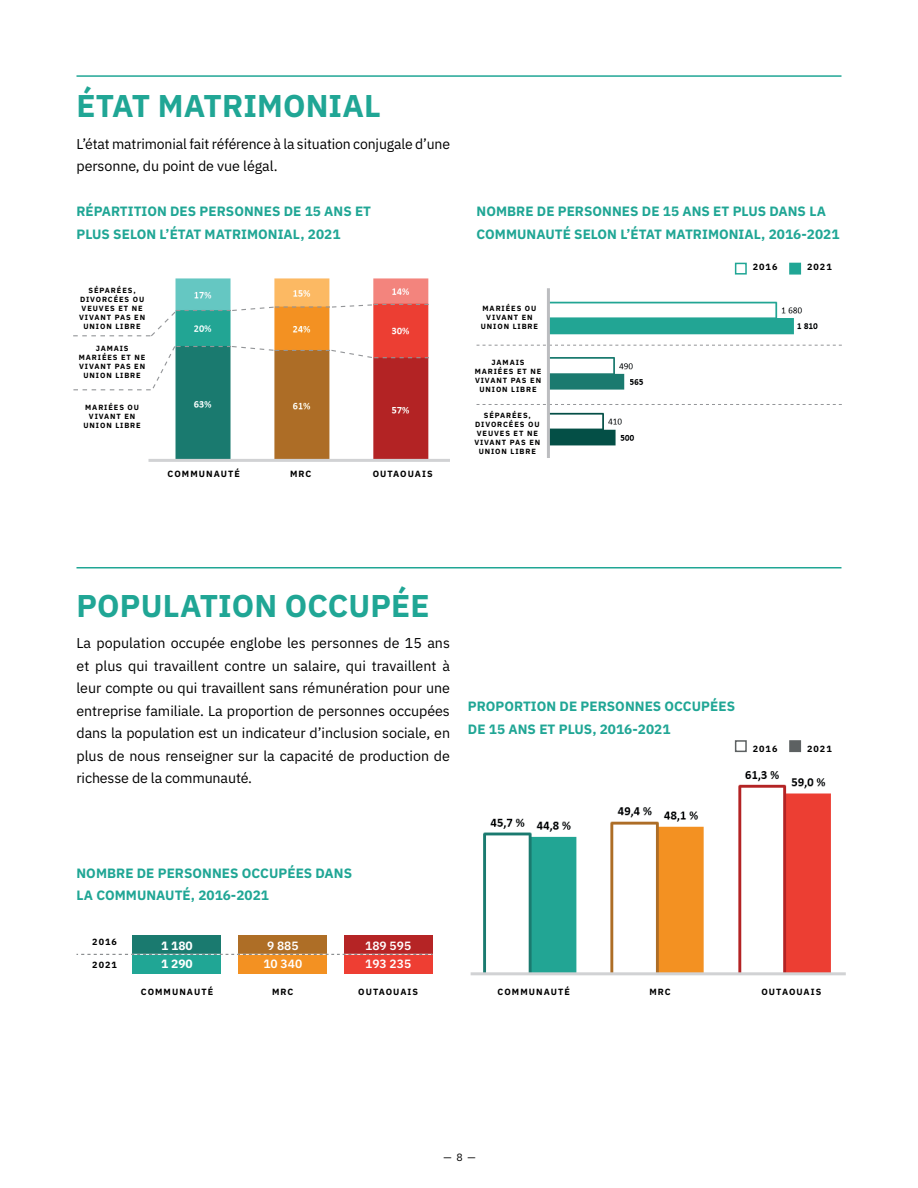
<style>
.page{position:relative;width:918px;height:1188px;background:#fff}
.page>*{position:absolute;margin:0;border:0;box-sizing:border-box;transform-origin:0 0}
.t1{font:700 31.5px "IBM Plex Sans";letter-spacing:.005em;color:#20a695}
.t2{font:14.25px/22.5px "IBM Plex Sans";letter-spacing:-.01em;color:#000001}
.t3{font:700 13.5px/22.5px "IBM Plex Sans";letter-spacing:.005em;color:#20a695}
.t4{font:600 12px "IBM Plex Sans";color:#fff}
.t5{font:700 12px "IBM Plex Sans";color:#fff}
.t6{font:10.5px "IBM Plex Sans";color:#000001}
.t7{font:700 9px "IBM Plex Sans";letter-spacing:.12em;color:#000001}
.t8{font:700 7.5px/9px "IBM Plex Sans";letter-spacing:.12em;color:#000001;text-align:center}
</style>
<div class="page">
<img style="left:543px;top:301px;width:275px;height:145px">
<div style="left:789px;top:263px;width:12px;height:12px;background:#20a695;border:2px solid #20a695"></div>
<div style="left:735px;top:263px;width:12px;height:12px;border:2px solid #20a695"></div>
<div style="left:789px;top:740px;width:12px;height:12px;background:#5d6162;border:2px solid #5d6162"></div>
<div style="left:735px;top:740px;width:12px;height:12px;border:2px solid #5d6162"></div>
<hr style="left:76px;top:75px;width:766px;height:2px;background:#20a695">
<hr style="left:76px;top:567px;width:766px;height:1px;background:#20a695">
<div style="left:133px;top:935px;width:88px;height:19px;background:#1a7a6f"></div>
<div style="left:238px;top:935px;width:89px;height:19px;background:#ae6e26"></div>
<div style="left:344px;top:935px;width:88px;height:19px;background:#b52425"></div>
<div style="left:133px;top:954px;width:88px;height:20px;background:#20a695"></div>
<div style="left:238px;top:954px;width:89px;height:20px;background:#f39122"></div>
<div style="left:344px;top:954px;width:88px;height:20px;background:#ee3e33"></div>
<svg style="left:76px;top:954px;width:356px;height:1px"></svg>
<img style="left:148px;top:278px;width:281px;height:181px">
<hr style="left:148px;top:459px;width:302px;height:3px;background:#d1d2d4">
<svg style="left:477px;top:404px;width:365px;height:1px"></svg>
<svg style="left:477px;top:345px;width:365px;height:1px"></svg>
<img style="left:470px;top:771px;width:361px;height:204px">
<hr style="left:471px;top:972px;width:375px;height:3px;background:#d1d2d4">
<hr style="left:547px;top:288px;width:3px;height:170px;background:#bcbdc0">
<svg style="left:73px;top:304px;width:356px;height:33px"></svg>
<svg style="left:73px;top:345px;width:356px;height:45px"></svg>
<h1 class="t1" style="left:76px;top:81px;width:306px">ÉTAT MATRIMONIAL</h1>
<p class="t2" style="left:76px;top:131px;width:375px">L’état matrimonial fait référence à la situation conjugale d’une personne, du point de vue légal.</p>
<p class="t3" style="left:76px;top:199px;width:296px">RÉPARTITION DES PERSONNES DE 15 ANS ET<br>PLUS SELON L’ÉTAT MATRIMONIAL, 2021</p>
<p class="t8" style="left:79px;top:285px;width:68px">SÉPARÉES,<br>DIVORCÉES OU<br>VEUVES ET NE<br>VIVANT PAS EN<br>UNION LIBRE</p>
<p class="t8" style="left:79px;top:343px;width:68px">JAMAIS<br>MARIÉES ET NE<br>VIVANT PAS EN<br>UNION LIBRE</p>
<p class="t8" style="left:84px;top:402px;width:59px">MARIÉES OU<br>VIVANT EN<br>UNION LIBRE</p>
<p class="t7" style="left:168px;top:467px;width:74px">COMMUNAUTÉ</p>
<p class="t7" style="left:290px;top:467px;width:23px">MRC</p>
<p class="t7" style="left:373px;top:467px;width:61px">OUTAOUAIS</p>
<p class="t3" style="left:477px;top:199px;width:364px">NOMBRE DE PERSONNES DE 15 ANS ET PLUS DANS LA<br>COMMUNAUTÉ SELON L’ÉTAT MATRIMONIAL, 2016-2021</p>
<p class="t8" style="left:481px;top:303px;width:59px">MARIÉES OU<br>VIVANT EN<br>UNION LIBRE</p>
<p class="t8" style="left:475px;top:357px;width:68px">JAMAIS<br>MARIÉES ET NE<br>VIVANT PAS EN<br>UNION LIBRE</p>
<p class="t8" style="left:474px;top:411px;width:68px">SÉPARÉES,<br>DIVORCÉES OU<br>VEUVES ET NE<br>VIVANT PAS EN<br>UNION LIBRE</p>
<p class="t7" style="left:753px;top:260px;width:26px">2016</p>
<p class="t7" style="left:807px;top:260px;width:26px">2021</p>
<h1 class="t1" style="left:76px;top:580px;width:355px">POPULATION OCCUPÉE</h1>
<p class="t2" style="left:76px;top:631px;width:375px;text-align:justify">La population occupée englobe les personnes de 15 ans et plus qui travaillent contre un salaire, qui travaillent à leur compte ou qui travaillent sans rémunération pour une entreprise familiale. La proportion de personnes occupées dans la population est un indicateur d’inclusion sociale, en plus de nous renseigner sur la capacité de production de richesse de la communauté.</p>
<p class="t3" style="left:468px;top:694px;width:269px">PROPORTION DE PERSONNES OCCUPÉES<br>DE 15 ANS ET PLUS, 2016-2021</p>
<p class="t7" style="left:753px;top:741px;width:26px">2016</p>
<p class="t7" style="left:807px;top:741px;width:26px">2021</p>
<p class="t3" style="left:76px;top:860px;width:277px">NOMBRE DE PERSONNES OCCUPÉES DANS<br>LA COMMUNAUTÉ, 2016-2021</p>
<p class="t7" style="left:92px;top:935px;width:26px">2016</p>
<p class="t5" style="left:161px;top:936px;width:33px">1 180</p>
<p class="t4" style="left:267px;top:936px;width:33px">9 885</p>
<p class="t4" style="left:365px;top:936px;width:47px">189 595</p>
<p class="t7" style="left:92px;top:957px;width:26px">2021</p>
<p class="t5" style="left:161px;top:954px;width:33px">1 290</p>
<p class="t4" style="left:263px;top:954px;width:40px">10 340</p>
<p class="t4" style="left:365px;top:954px;width:47px">193 235</p>
<p class="t7" style="left:141px;top:984px;width:74px">COMMUNAUTÉ</p>
<p class="t7" style="left:272px;top:984px;width:23px">MRC</p>
<p class="t7" style="left:358px;top:984px;width:61px">OUTAOUAIS</p>
<p class="t7" style="left:498px;top:984px;width:74px">COMMUNAUTÉ</p>
<p class="t7" style="left:649px;top:984px;width:23px">MRC</p>
<p class="t7" style="left:761px;top:984px;width:61px">OUTAOUAIS</p>
<p class="t6" style="left:443px;top:1149px;width:34px">— 8 —</p>
</div>
